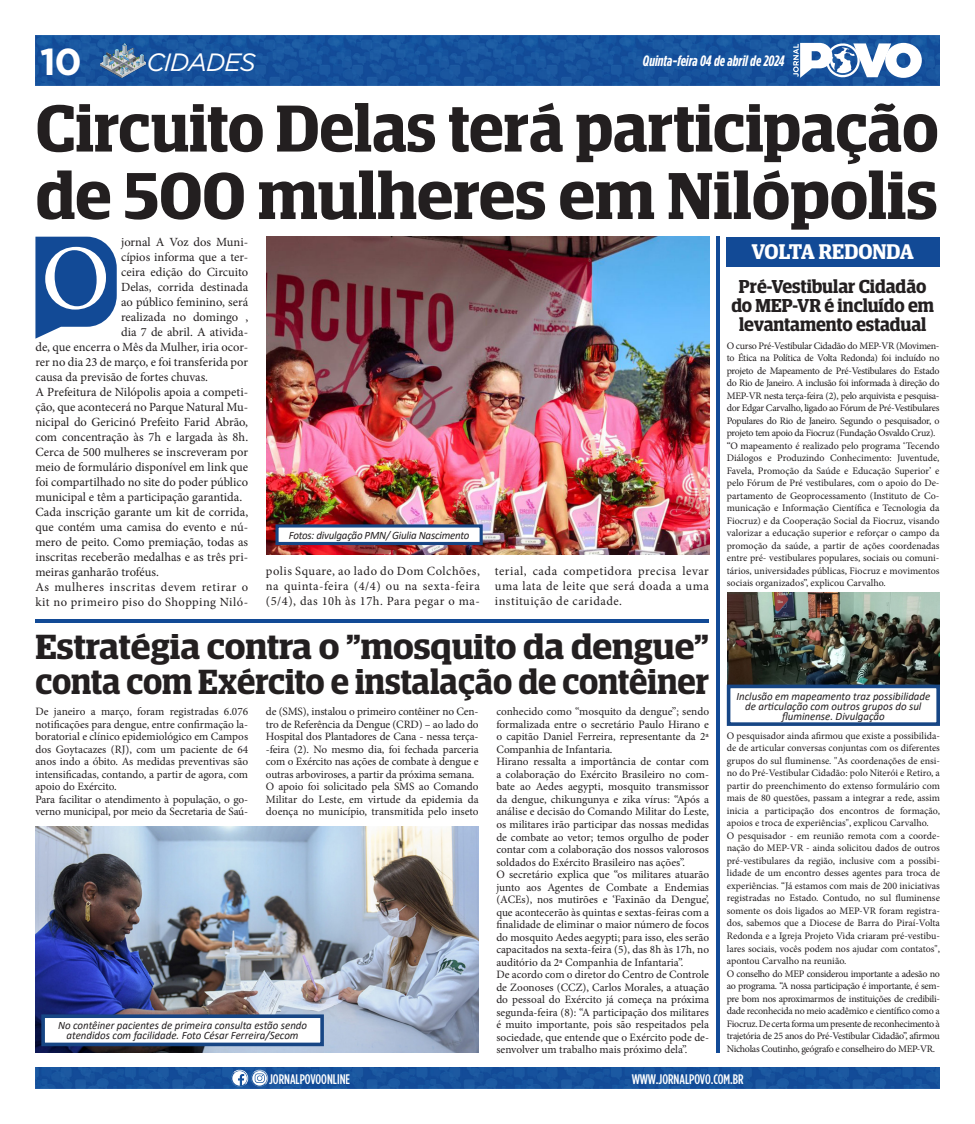
<style>
.page{position:relative;width:975px;height:1124px;background:#fff}
.page>*{position:absolute;margin:0;border:0;box-sizing:border-box;transform-origin:0 0}
.t1{font:92.12px "Minion Pro";color:#fff}
.t2{font:600 66.25px/67.4px "Guardian Egyptian Display";color:#231f20}
.t3{font:700 37.5px "Gotham";color:#fff}
.t4{font:600 35px/34.4px "Guardian Egyptian Display";letter-spacing:-.005em;color:#231f20;scale:1.08 1}
.t5{font:italic 25px "Gotham";letter-spacing:-.04em;color:#fff}
.t6{font:600 21.25px "Guardian Egyptian Display";color:#fff}
.t7{font:600 18.75px/18.8px "Guardian Egyptian Display";color:#231f20;text-align:center}
.t8{font:italic 700 15px "Gotham Cond";color:#fff}
.t9{font:500 13.88px "Gotham Cond";color:#fff}
.t10{font:12.5px/15px "Minion Pro";color:#231f20;text-align:justify}
.t11{font:12.5px/15px "Minion Pro";letter-spacing:.04em;color:#231f20}
.t12{font:11.25px/12.5px "Minion Pro";letter-spacing:-.005em;color:#231f20;text-align:justify}
.t13{font:italic 11.25px/10px "Calibri";color:#231f20;text-align:center}
.t14{font:italic 11.25px "Calibri";letter-spacing:-.02em;color:#231f20}
.t15{font:10px/12.5px "Minion Pro";letter-spacing:-.01em;color:#231f20;text-align:justify}
</style>
<div class="page">
<div style="left:35px;top:1067px;width:904px;height:21px;background:#17529d"></div>
<img style="left:35px;top:35px;width:904px;height:50px">
<svg style="left:793px;top:42px;width:128px;height:37px"></svg>
<svg style="left:230px;top:1068px;width:39px;height:18px"></svg>
<img style="left:100px;top:43px;width:45px;height:35px">
<div style="left:726px;top:237px;width:213px;height:29px;background:#124a96"></div>
<img style="left:266px;top:237px;width:443px;height:317px">
<img style="left:35px;top:826px;width:443px;height:226px">
<div style="left:275px;top:524px;width:207px;height:21px;background:#fff;border:3px solid #174685"></div>
<img style="left:727px;top:592px;width:212px;height:92px">
<hr style="left:35px;top:619px;width:674px;height:3px;background:#124a96">
<hr style="left:716px;top:237px;width:3px;height:815px;background:#124a96">
<svg style="left:35px;top:237px;width:82px;height:101px;background:#3564a5"></svg>
<div style="left:41px;top:1014px;width:283px;height:31px;background:#fff;border:4px solid #174685"></div>
<div style="left:726px;top:684px;width:213px;height:41px;background:#fff;border:4px solid #174685"></div>
<h3 class="t3" style="left:40px;top:37px;width:43px">10</h3>
<h3 class="t8" style="left:643px;top:52px;width:143px">Quinta-feira 04 de abril de 2024</h3>
<h3 class="t5" style="left:147px;top:47px;width:111px">CIDADES</h3>
<p class="t2" style="left:36px;top:94px;width:904px">Circuito Delas terá participação de 500 mulheres em Nilópolis</p>
<p class="t10" style="left:121px;top:234px;width:129px">jornal A Voz dos Muni-</p>
<p class="t10" style="left:121px;top:249px;width:129px">cípios informa que a ter-</p>
<p class="t10" style="left:121px;top:264px;width:129px">ceira edição do Circuito</p>
<p class="t10" style="left:121px;top:279px;width:129px">Delas, corrida destinada</p>
<p class="t10" style="left:121px;top:294px;width:129px">ao público feminino, será</p>
<p class="t10" style="left:121px;top:309px;width:129px">realizada no domingo ,</p>
<p class="t10" style="left:121px;top:324px;width:129px">dia 7 de abril. A ativida-</p>
<p class="t10" style="left:35px;top:339px;width:214px">de, que encerra o Mês da Mulher, iria ocor-</p>
<p class="t10" style="left:35px;top:354px;width:214px">rer no dia 23 de março, e foi transferida por</p>
<p class="t10" style="left:35px;top:369px;width:174px">causa da previsão de fortes chuvas.</p>
<p class="t10" style="left:35px;top:384px;width:214px">A Prefeitura de Nilópolis apoia a competi&shy;ção, que acontecerá no Parque Natural Mu&shy;nicipal do Gericinó Prefeito Farid Abrão, com concentração às 7h e largada às 8h.<br>Cerca de 500 mulheres se inscreveram por meio de formulário disponível em link que foi compartilhado no site do poder público municipal e têm a participação garantida.</p>
<p class="t10" style="left:35px;top:504px;width:214px">Cada inscrição garante um kit de corrida, que contém uma camisa do evento e nú&shy;mero de peito. Como premiação, todas as inscritas receberão medalhas e as três pri&shy;meiras ganharão troféus.</p>
<p class="t11" style="left:35px;top:579px;width:214px">As mulheres inscritas devem retirar o kit no primeiro piso do Shopping Niló-</p>
<p class="t6" style="left:751px;top:240px;width:164px">VOLTA REDONDA</p>
<p class="t7" style="left:731px;top:277px;width:204px">Pré-Vestibular Cidadão do MEP-VR é incluído em levantamento estadual</p>
<p class="t1" style="left:41px;top:217px;width:70px">O</p>
<p class="t15" style="left:726px;top:339px;width:214px">O curso Pré-Vestibular Cidadão do MEP-VR (Movimen&shy;to Ética na Política de Volta Redonda) foi incluído no projeto de Mapeamento de Pré-Vestibulares do Estado do Rio de Janeiro. A inclusão foi informada à direção do MEP-VR nesta terça-feira (2), pelo arquivista e pesquisa&shy;dor Edgar Carvalho, ligado ao Fórum de Pré-Vestibulares Populares do Rio de Janeiro. Segundo o pesquisador, o projeto tem apoio da Fiocruz (Fundação Osvaldo Cruz).</p>
<p class="t15" style="left:726px;top:439px;width:214px">“O mapeamento é realizado pelo programa ‘Tecendo Diálogos e Produzindo Conhecimento: Juventude, Favela, Promoção da Saúde e Educação Superior’ e pelo Fórum de Pré vestibulares, com o apoio do De&shy;partamento de Geoprocessamento (Instituto de Co&shy;municação e Informação Científica e Tecnologia da Fiocruz) e da Cooperação Social da Fiocruz, visando valorizar a educação superior e reforçar o campo da promoção da saúde, a partir de ações coordenadas entre pré- vestibulares populares, sociais ou comuni&shy;tários, universidades públicas, Fiocruz e movimentos sociais organizados”, explicou Carvalho.</p>
<p class="t14" style="left:289px;top:527px;width:182px">Fotos: divulgação PMN/ Giulia Nascimento</p>
<p class="t10" style="left:266px;top:564px;width:215px">polis Square, ao lado do Dom Colchões, na quinta-feira (4/4) ou na sexta-feira (5/4), das 10h às 17h. Para pegar o ma-</p>
<p class="t10" style="left:495px;top:564px;width:215px">terial, cada competidora precisa levar uma lata de leite que será doada a uma instituição de caridade.</p>
<p class="t4" style="left:35px;top:629px;width:625px">Estratégia contra o "mosquito da dengue" conta com Exército e instalação de contêiner</p>
<p class="t12" style="left:35px;top:705px;width:214px">De janeiro a março, foram registradas 6.076 notificações para dengue, entre confirmação la&shy;boratorial e clínico epidemiológico em Campos dos Goytacazes (RJ), com um paciente de 64 anos indo a óbito. As medidas preventivas são intensificadas, contando, a partir de agora, com apoio do Exército.</p>
<p class="t12" style="left:35px;top:793px;width:214px">Para facilitar o atendimento à população, o go&shy;verno municipal, por meio da Secretaria de Saú-</p>
<p class="t12" style="left:266px;top:705px;width:214px">de (SMS), instalou o primeiro contêiner no Cen&shy;tro de Referência da Dengue (CRD) – ao lado do Hospital dos Plantadores de Cana - nessa terça--feira (2). No mesmo dia, foi fechada parceria com o Exército nas ações de combate à dengue e outras arboviroses, a partir da próxima semana.</p>
<p class="t12" style="left:266px;top:780px;width:214px">O apoio foi solicitado pela SMS ao Comando Militar do Leste, em virtude da epidemia da doença no município, transmitida pelo inseto</p>
<p class="t13" style="left:58px;top:1019px;width:251px">No contêiner pacientes de primeira consulta estão sendo atendidos com facilidade. Foto César Ferreira/Secom</p>
<p class="t12" style="left:496px;top:705px;width:214px">conhecido como “mosquito da dengue”; sendo formalizada entre o secretário Paulo Hirano e o capitão Daniel Ferreira, representante da 2ª Companhia de Infantaria.</p>
<p class="t12" style="left:496px;top:755px;width:214px">Hirano ressalta a importância de contar com a colaboração do Exército Brasileiro no com&shy;bate ao Aedes aegypti, mosquito transmissor da dengue, chikungunya e zika vírus: “Após a análise e decisão do Comando Militar do Leste, os militares irão participar das nossas medidas de combate ao vetor; temos orgulho de poder contar com a colaboração dos nossos valorosos soldados do Exército Brasileiro nas ações”.</p>
<p class="t12" style="left:496px;top:868px;width:214px">O secretário explica que “os militares atuarão junto aos Agentes de Combate a Endemias (ACEs), nos mutirões e ‘Faxinão da Dengue’, que acontecerão às quintas e sextas-feiras com a finalidade de eliminar o maior número de focos do mosquito Aedes aegypti; para isso, eles serão capacitados na sexta-feira (5), das 8h às 17h, no auditório da 2ª Companhia de Infantaria”.</p>
<p class="t12" style="left:496px;top:968px;width:214px">De acordo com o diretor do Centro de Controle de Zoonoses (CCZ), Carlos Morales, a atuação do pessoal do Exército já começa na próxima segunda-feira (8): “A participação dos militares é muito importante, pois são respeitados pela sociedade, que entende que o Exército pode de&shy;senvolver um trabalho mais próximo dela”.</p>
<p class="t13" style="left:736px;top:690px;width:195px">Inclusão em mapeamento traz possibilidade de articulação com outros grupos do sul fluminense. Divulgação</p>
<p class="t15" style="left:726px;top:729px;width:215px">O pesquisador ainda afirmou que existe a possibilida&shy;de de articular conversas conjuntas com os diferentes grupos do sul fluminense. "As coordenações de ensi&shy;no do Pré-Vestibular Cidadão: polo Niterói e Retiro, a partir do preenchimento do extenso formulário com mais de 80 questões, passam a integrar a rede, assim inicia a participação dos encontros de formação, apoios e troca de experiências", explicou Carvalho.</p>
<p class="t15" style="left:726px;top:829px;width:215px">O pesquisador - em reunião remota com a coorde&shy;nação do MEP-VR - ainda solicitou dados de outros pré-vestibulares da região, inclusive com a possibi&shy;lidade de um encontro desses agentes para troca de experiências. “Já estamos com mais de 200 iniciativas registradas no Estado. Contudo, no sul fluminense somente os dois ligados ao MEP-VR foram registra&shy;dos, sabemos que a Diocese de Barra do Piraí-Volta Redonda e a Igreja Projeto Vida criaram pré-vestibu&shy;lares sociais, vocês podem nos ajudar com contatos", apontou Carvalho na reunião.</p>
<p class="t15" style="left:726px;top:966px;width:215px">O conselho do MEP considerou importante a adesão no ao programa. “A nossa participação é importante, é sem&shy;pre bom nos aproximarmos de instituições de credibili&shy;dade reconhecida no meio acadêmico e científico como a Fiocruz. De certa forma um presente de reconhecimento à trajetória de 25 anos do Pré-Vestibular Cidadão”, afirmou Nicholas Coutinho, geógrafo e conselheiro do MEP-VR.</p>
<h3 class="t9" style="left:269px;top:1070px;width:83px">JORNALPOVOONLINE</h3>
<h3 class="t9" style="left:631px;top:1070px;width:113px">WWW.JORNALPOVO.COM.BR</h3>
</div>
